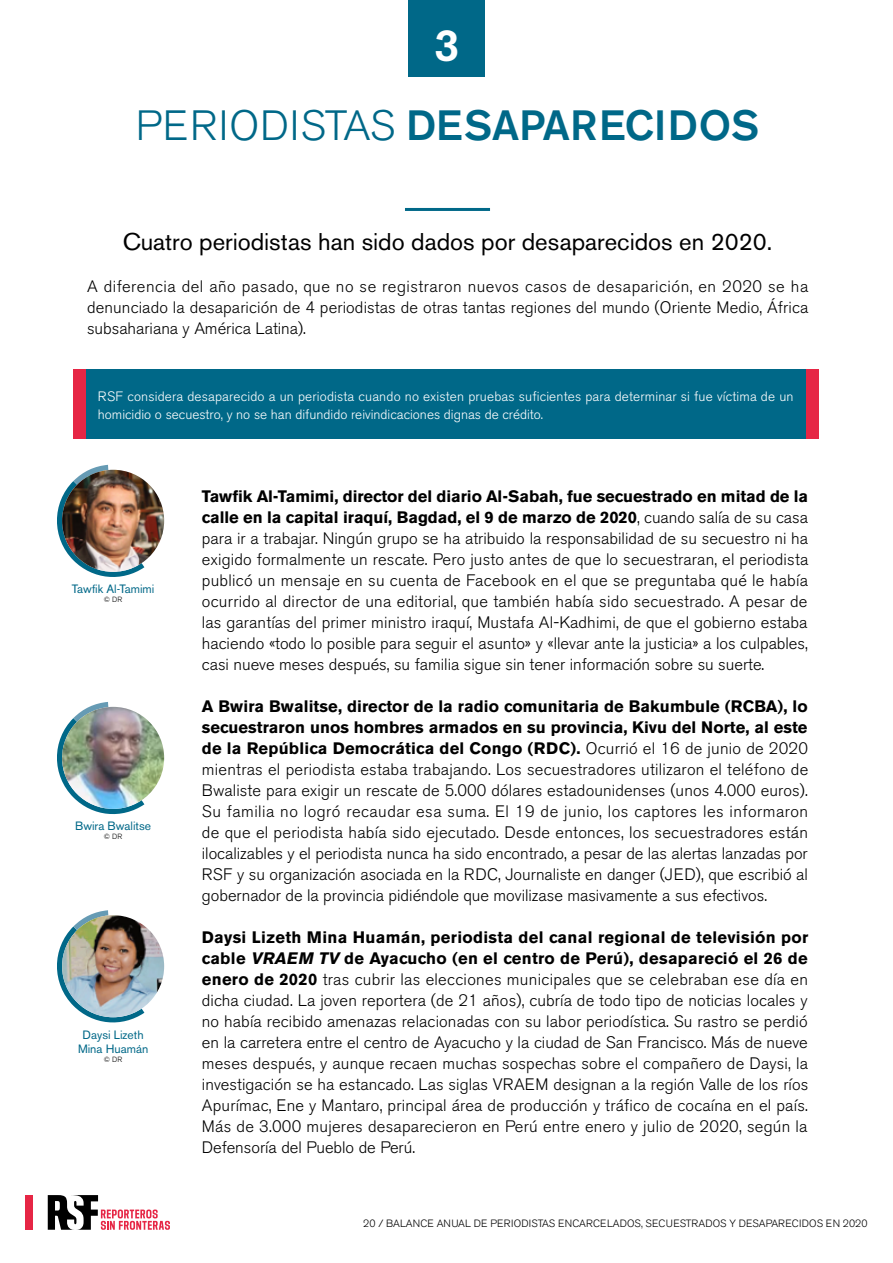
<style>
.page{position:relative;width:893px;height:1263px;background:#fff}
.page>*{position:absolute;margin:0;border:0;box-sizing:border-box;transform-origin:0 0}
.t1{font:500 45px "Akzidenz Grotesk BE";color:#fff}
.t2{font:500 42px "Akzidenz Grotesk BE";color:#006888}
.t3{font:24px "Akzidenz Grotesk BE";color:#000}
.t4{font:300 16.5px/21px "Akzidenz Grotesk BE";color:#000;text-align:justify}
.t5{font:300 13.5px/18px "Akzidenz Grotesk BE";letter-spacing:.01em;color:#fff}
.t6{font:12px/14.4px "Akzidenz Grotesk BE";color:#006888;text-align:center}
.t7{font:300 10.5px "Akzidenz Grotesk BE";color:#000}
.t8{font:300 7.5px "Akzidenz Grotesk BE";color:#000}
.s1{font-weight:300}
.s2{font-weight:700}
.s3{font-weight:700;font-style:italic}
</style>
<div class="page">
<div style="left:26px;top:1195px;width:7px;height:35px;background:#e62645"></div>
<svg style="left:48px;top:1195px;width:122px;height:35px"></svg>
<div style="left:408px;top:0;width:77px;height:77px;background:#006888"></div>
<hr style="left:405px;top:208px;width:85px;height:3px;background:#006888">
<div style="left:85px;top:370px;width:721px;height:69px;background:#006888"></div>
<div style="left:73px;top:370px;width:12px;height:69px;background:#e62645"></div>
<div style="left:806px;top:370px;width:13px;height:69px;background:#e62645"></div>
<svg style="left:57px;top:464px;width:108px;height:113px"></svg>
<img style="left:62px;top:470px;width:102px;height:102px;border-radius:51px">
<svg style="left:57px;top:702px;width:108px;height:113px"></svg>
<img style="left:62px;top:707px;width:102px;height:102px;border-radius:51px">
<svg style="left:57px;top:910px;width:108px;height:113px"></svg>
<img style="left:62px;top:915px;width:102px;height:102px;border-radius:51px">
<h1 class="t1" style="left:434px;top:18px;width:27px">3</h1>
<h2 class="t2" style="left:136px;top:99px;width:625px"><span class="s1">PERIODISTAS</span> DESAPARECIDOS</h2>
<h3 class="t3" style="left:123px;top:228px;width:651px">Cuatro periodistas han sido dados por desaparecidos en 2020.</h3>
<p class="t4" style="left:87px;top:276px;width:723px">A diferencia del año pasado, que no se registraron nuevos casos de desaparición, en 2020 se ha denunciado la desaparición de 4 periodistas de otras tantas regiones del mundo (Oriente Medio, África subsahariana y América Latina).</p>
<p class="t5" style="left:98px;top:387px;width:697px">RSF considera desaparecido a un periodista cuando no existen pruebas suficientes para determinar si fue víctima de un homicidio o secuestro, y no se han difundido reivindicaciones dignas de crédito.</p>
<p class="t6" style="left:72px;top:582px;width:84px">Tawfik Al-Tamimi</p>
<p class="t8" style="left:104px;top:595px;width:20px">© DR</p>
<p class="t6" style="left:75px;top:819px;width:78px">Bwira Bwalitse</p>
<p class="t8" style="left:104px;top:832px;width:20px">© DR</p>
<p class="t6" style="left:78px;top:1027px;width:72px">Daysi Lizeth<br>Mina Huamán</p>
<p class="t8" style="left:104px;top:1055px;width:20px">© DR</p>
<p class="t4" style="left:202px;top:486px;width:608px"><span class="s2">Tawfik Al-Tamimi, director del diario Al-Sabah, fue secuestrado en mitad de la calle en la capital iraquí, Bagdad, el 9 de marzo de 2020</span>, cuando salía de su casa para ir a trabajar. Ningún grupo se ha atribuido la responsabilidad de su secuestro ni ha exigido formalmente un rescate. Pero justo antes de que lo secuestraran, el periodista publicó un mensaje en su cuenta de Facebook en el que se preguntaba qué le había ocurrido al director de una editorial, que también había sido secuestrado. A pesar de las garantías del primer ministro iraquí, Mustafa Al-Kadhimi, de que el gobierno estaba haciendo «todo lo posible para seguir el asunto» y «llevar ante la justicia» a los culpables, casi nueve meses después, su familia sigue sin tener información sobre su suerte.</p>
<p class="t4" style="left:202px;top:696px;width:608px"><span class="s2">A Bwira Bwalitse, director de la radio comunitaria de Bakumbule (RCBA), lo secuestraron unos hombres armados en su provincia, Kivu del Norte, al este de la República Democrática del Congo (RDC).</span> Ocurrió el 16 de junio de 2020 mientras el periodista estaba trabajando. Los secuestradores utilizaron el teléfono de Bwaliste para exigir un rescate de 5.000 dólares estadounidenses (unos 4.000 euros).<br>Su familia no logró recaudar esa suma. El 19 de junio, los captores les informaron de que el periodista había sido ejecutado. Desde entonces, los secuestradores están ilocalizables y el periodista nunca ha sido encontrado, a pesar de las alertas lanzadas por RSF y su organización asociada en la RDC, Journaliste en danger (JED), que escribió al gobernador de la provincia pidiéndole que movilizase masivamente a sus efectivos.</p>
<p class="t4" style="left:202px;top:927px;width:608px"><span class="s2">Daysi Lizeth Mina Huamán, periodista del canal regional de televisión por cable</span> <span class="s3">VRAEM TV</span> <span class="s2">de Ayacucho (en el centro de Perú), desapareció el 26 de enero de 2020</span> tras cubrir las elecciones municipales que se celebraban ese día en dicha ciudad. La joven reportera (de 21 años), cubría de todo tipo de noticias locales y no había recibido amenazas relacionadas con su labor periodística. Su rastro se perdió en la carretera entre el centro de Ayacucho y la ciudad de San Francisco. Más de nueve meses después, y aunque recaen muchas sospechas sobre el compañero de Daysi, la investigación se ha estancado. Las siglas VRAEM designan a la región Valle de los ríos Apurímac, Ene y Mantaro, principal área de producción y tráfico de cocaína en el país.<br>Más de 3.000 mujeres desaparecieron en Perú entre enero y julio de 2020, según la Defensoría del Pueblo de Perú.</p>
<p class="t7" style="left:363px;top:1218px;width:506px">20 / BALANCE ANUAL DE PERIODISTAS ENCARCELADOS, SECUESTRADOS Y DESAPARECIDOS EN 2020</p>
</div>
